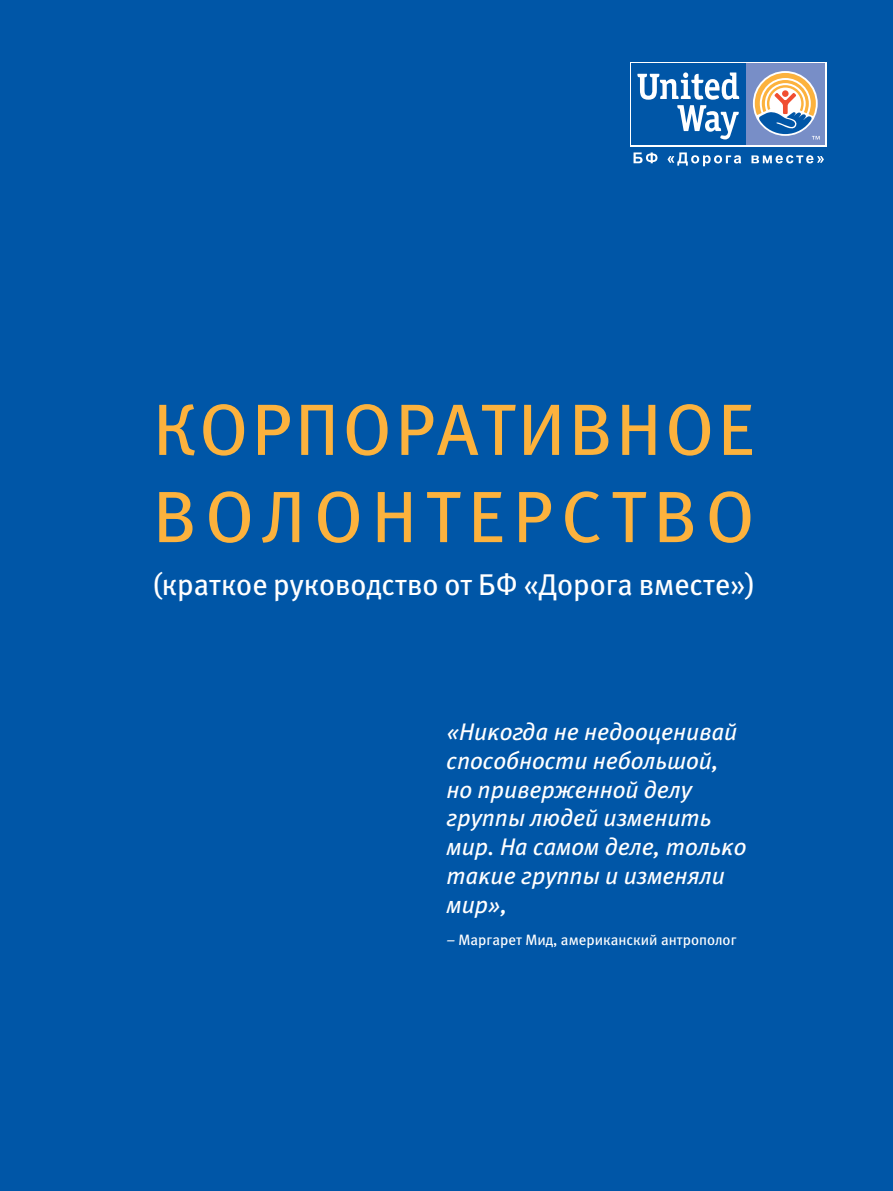
<style>
.page{position:relative;width:893px;height:1191px;background:#0056a7}
.page>*{position:absolute;margin:0;border:0;box-sizing:border-box;transform-origin:0 0}
.t1{font:72.6px/87.2px "Meta Book C";letter-spacing:.05em;color:#fcb23d}
.t2{font:30px "Meta Book C";color:#fff}
.t3{font:italic 24px/28.8px "Meta Book C";color:#fff}
.t4{font:15px "Meta Book C";color:#fff}
.s1{font-style:italic}
</style>
<div class="page">
<div style="left:630px;top:62px;width:196px;height:84px;background:linear-gradient(to bottom,#788ec7,#788ec7)"></div>
<div style="left:746px;top:63px;width:78px;height:82px;background:#788ec7"></div>
<div style="left:632px;top:63px;width:114px;height:82px;background:#0056a7"></div>
<svg style="left:755px;top:73px;width:65px;height:67px"></svg>
<svg style="left:637px;top:72px;width:102px;height:67px"></svg>
<svg style="left:633px;top:152px;width:24px;height:11px"></svg>
<svg style="left:667px;top:152px;width:74px;height:14px"></svg>
<svg style="left:751px;top:155px;width:73px;height:8px"></svg>
<h1 class="t1" style="left:153px;top:386px;width:603px">КОРПОРАТИВНОЕ<br>ВОЛОНТЕРСТВО</h1>
<p class="t2" style="left:153px;top:568px;width:603px">(краткое руководство от БФ «Дорога вместе»)</p>
<p class="t3" style="left:446px;top:717px;width:301px">«Никогда не недооценивай способности небольшой, но приверженной делу группы людей изменить мир. На самом деле, только такие группы и изменяли мир»,</p>
<p class="t4" style="left:446px;top:931px;width:292px"><span class="s1">–</span> Маргарет Мид, американский антрополог</p>
</div>
